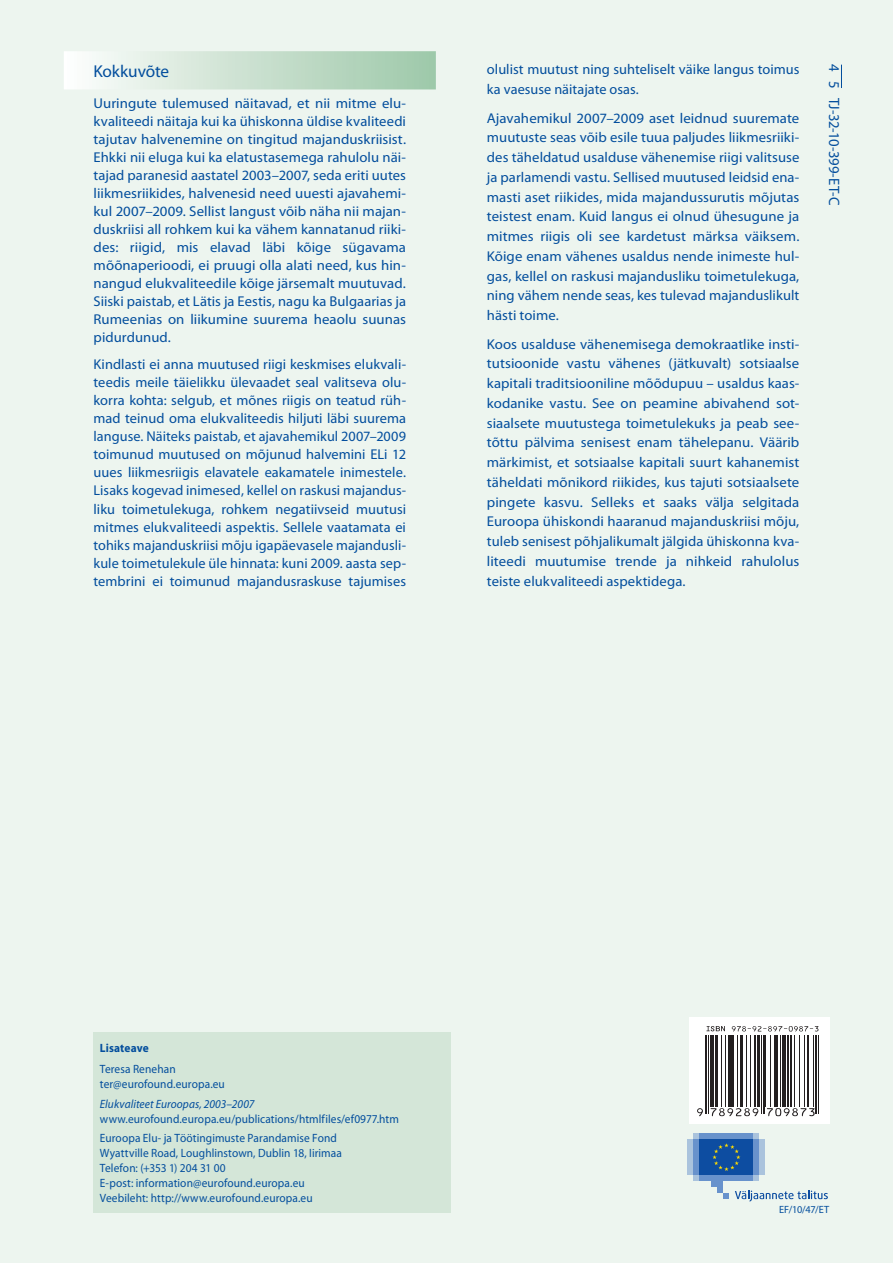
<style>
.page{position:relative;width:893px;height:1263px;background:#edf5ef}
.page>*{position:absolute;margin:0;border:0;box-sizing:border-box;transform-origin:0 0}
.t1{font:17.25px "Myriad Pro";letter-spacing:-.005em;color:#034e9d}
.t2{font:15px "Myriad Pro";letter-spacing:-.03em;color:#034e9d}
.t3{font:14.25px/19.8px "Myriad Pro";letter-spacing:.005em;color:#034e9d;text-align:justify;scale:1.04 1}
.t4{font:14.25px/18px "Myriad Pro";letter-spacing:.005em;color:#034e9d;text-align:justify}
.t5{font:12px/15px "Myriad Pro";letter-spacing:.01em;color:#034e9d;scale:.95 1}
.t6{font:italic 12px "Myriad Pro";letter-spacing:.005em;color:#034e9d;scale:.95 1}
.t7{font:700 12px "Myriad Pro";letter-spacing:.01em;color:#034e9d;scale:.95 1}
.t8{font:10.5px "Myriad Pro";letter-spacing:-.015em;color:#034e9d}
</style>
<div class="page">
<div style="left:64px;top:51px;width:372px;height:38px;background:linear-gradient(to right,#fcfdfb,#9dc7a8)"></div>
<div style="left:94px;top:1032px;width:357px;height:181px;background:#d4e6d8"></div>
<div style="left:689px;top:1017px;width:140px;height:107px;background:#fff"></div>
<hr style="left:705px;top:1036px;width:1px;height:78px;background:#231f20">
<hr style="left:708px;top:1036px;width:1px;height:78px;background:#231f20">
<hr style="left:710px;top:1036px;width:4px;height:71px;background:#231f20">
<hr style="left:715px;top:1036px;width:2px;height:71px;background:#231f20">
<hr style="left:721px;top:1036px;width:1px;height:71px;background:#231f20">
<hr style="left:725px;top:1036px;width:1px;height:71px;background:#231f20">
<hr style="left:728px;top:1036px;width:1px;height:71px;background:#231f20">
<hr style="left:731px;top:1036px;width:3px;height:71px;background:#231f20">
<hr style="left:737px;top:1036px;width:1px;height:71px;background:#231f20">
<hr style="left:740px;top:1036px;width:2px;height:71px;background:#231f20">
<hr style="left:746px;top:1036px;width:1px;height:71px;background:#231f20">
<hr style="left:750px;top:1036px;width:1px;height:71px;background:#231f20">
<hr style="left:755px;top:1036px;width:1px;height:71px;background:#231f20">
<hr style="left:757px;top:1036px;width:2px;height:71px;background:#231f20">
<hr style="left:761px;top:1036px;width:1px;height:78px;background:#231f20">
<hr style="left:763px;top:1036px;width:1px;height:78px;background:#231f20">
<hr style="left:765px;top:1036px;width:1px;height:71px;background:#231f20">
<hr style="left:770px;top:1036px;width:1px;height:71px;background:#231f20">
<hr style="left:774px;top:1036px;width:3px;height:71px;background:#231f20">
<hr style="left:780px;top:1036px;width:1px;height:71px;background:#231f20">
<hr style="left:782px;top:1036px;width:4px;height:71px;background:#231f20">
<hr style="left:787px;top:1036px;width:1px;height:71px;background:#231f20">
<hr style="left:791px;top:1036px;width:1px;height:71px;background:#231f20">
<hr style="left:794px;top:1036px;width:1px;height:71px;background:#231f20">
<hr style="left:799px;top:1036px;width:1px;height:71px;background:#231f20">
<hr style="left:804px;top:1036px;width:1px;height:71px;background:#231f20">
<hr style="left:807px;top:1036px;width:1px;height:71px;background:#231f20">
<hr style="left:813px;top:1036px;width:1px;height:71px;background:#231f20">
<hr style="left:816px;top:1036px;width:1px;height:78px;background:#231f20">
<hr style="left:818px;top:1036px;width:1px;height:78px;background:#231f20">
<svg style="left:706px;top:1026px;width:19px;height:5px"></svg>
<svg style="left:732px;top:1026px;width:86px;height:5px"></svg>
<svg style="left:697px;top:1108px;width:6px;height:8px"></svg>
<svg style="left:710px;top:1108px;width:48px;height:8px"></svg>
<svg style="left:767px;top:1108px;width:48px;height:8px"></svg>
<div style="left:693px;top:1175px;width:66px;height:6px;background:#aac3dd"></div>
<div style="left:693px;top:1133px;width:66px;height:6px;background:#aac3dd"></div>
<div style="left:699px;top:1133px;width:54px;height:6px;background:#6892cc"></div>
<div style="left:699px;top:1175px;width:54px;height:6px;background:#6892cc"></div>
<div style="left:753px;top:1139px;width:6px;height:36px;background:#6892cc"></div>
<div style="left:759px;top:1139px;width:6px;height:36px;background:#aac3dd"></div>
<div style="left:693px;top:1139px;width:6px;height:36px;background:#6892cc"></div>
<div style="left:687px;top:1139px;width:6px;height:36px;background:#aac3dd"></div>
<div style="left:711px;top:1175px;width:12px;height:12px;background:#6892cc"></div>
<div style="left:717px;top:1175px;width:6px;height:18px;background:#6892cc"></div>
<svg style="left:723px;top:1193px;width:6px;height:6px"></svg>
<div style="left:699px;top:1139px;width:54px;height:36px;background:#0d4da1"></div>
<svg style="left:712px;top:1143px;width:28px;height:28px"></svg>
<svg style="left:735px;top:1190px;width:93px;height:11px"></svg>
<svg style="left:841px;top:65px;width:1px;height:23px"></svg>
<p class="t1" style="left:94px;top:60px;width:77px">Kokkuvõte</p>
<p class="t3" style="left:94px;top:94px;width:302px;line-height:18px">Uuringute tulemused näitavad, et nii mitme elu&shy;kvaliteedi näitaja kui ka ühiskonna üldise kvaliteedi tajutav halvenemine on tingitud majanduskriisist.<br>Ehkki nii eluga kui ka elatustasemega rahulolu näi&shy;tajad paranesid aastatel 2003–2007, seda eriti uutes liikmesriikides, halvenesid need uuesti ajavahemi&shy;kul 2007–2009. Sellist langust võib näha nii majan&shy;duskriisi all rohkem kui ka vähem kannatanud riiki&shy;des: riigid, mis elavad läbi kõige sügavama mõõnaperioodi, ei pruugi olla alati need, kus hin&shy;nangud elukvaliteedile kõige järsemalt muutuvad.<br>Siiski paistab, et Lätis ja Eestis, nagu ka Bulgaarias ja Rumeenias on liikumine suurema heaolu suunas pidurdunud.</p>
<p class="t4" style="left:94px;top:355px;width:314px">Kindlasti ei anna muutused riigi keskmises elukvali&shy;teedis meile täielikku ülevaadet seal valitseva olu&shy;korra kohta: selgub, et mõnes riigis on teatud rüh&shy;mad teinud oma elukvaliteedis hiljuti läbi suurema languse. Näiteks paistab, et ajavahemikul 2007–2009 toimunud muutused on mõjunud halvemini ELi 12 uues liikmesriigis elavatele eakamatele inimestele.<br>Lisaks kogevad inimesed, kellel on raskusi majandus&shy;liku toimetulekuga, rohkem negatiivseid muutusi mitmes elukvaliteedi aspektis. Sellele vaatamata ei tohiks majanduskriisi mõju igapäevasele majandusli&shy;kule toimetulekule üle hinnata: kuni 2009. aasta sep&shy;tembrini ei toimunud majandusraskuse tajumises</p>
<p class="t4" style="left:487px;top:60px;width:314px;line-height:19.8px">olulist muutust ning suhteliselt väike langus toimus ka vaesuse näitajate osas.</p>
<p class="t3" style="left:487px;top:108px;width:302px">Ajavahemikul 2007–2009 aset leidnud suuremate muutuste seas võib esile tuua paljudes liikmesriiki&shy;des täheldatud usalduse vähenemise riigi valitsuse ja parlamendi vastu. Sellised muutused leidsid ena&shy;masti aset riikides, mida majandussurutis mõjutas teistest enam. Kuid langus ei olnud ühesugune ja mitmes riigis oli see kardetust märksa väiksem.<br>Kõige enam vähenes usaldus nende inimeste hul&shy;gas, kellel on raskusi majandusliku toimetulekuga, ning vähem nende seas, kes tulevad majanduslikult hästi toime.</p>
<p class="t3" style="left:487px;top:334px;width:302px">Koos usalduse vähenemisega demokraatlike insti&shy;tutsioonide vastu vähenes (jätkuvalt) sotsiaalse kapitali traditsiooniline mõõdupuu – usaldus kaas&shy;kodanike vastu. See on peamine abivahend sot&shy;siaalsete muutustega toimetulekuks ja peab see&shy;tõttu pälvima senisest enam tähelepanu. Väärib märkimist, et sotsiaalse kapitali suurt kahanemist täheldati mõnikord riikides, kus tajuti sotsiaalsete pingete kasvu. Selleks et saaks välja selgitada Euroopa ühiskondi haaranud majanduskriisi mõju, tuleb senisest põhjalikumalt jälgida ühiskonna kva&shy;liteedi muutumise trende ja nihkeid rahulolus teiste elukvaliteedi aspektidega.</p>
<p class="t2" style="left:843px;top:64px;width:143px;rotate:90deg">4 5 TJ-32-10-399-ET-C</p>
<p class="t7" style="left:100px;top:1040px;width:53px">Lisateave</p>
<p class="t5" style="left:100px;top:1061px;width:133px">Teresa Renehan ter@eurofound.europa.eu</p>
<p class="t6" style="left:100px;top:1096px;width:164px">Elukvaliteet Euroopas, 2003–2007</p>
<p class="t5" style="left:100px;top:1109px;width:316px;line-height:19.2px">www.eurofound.europa.eu/publications/htmlfiles/ef0977.htm<br>Euroopa Elu- ja Töötingimuste Parandamise Fond</p>
<p class="t5" style="left:100px;top:1145px;width:256px">Wyattville Road, Loughlinstown, Dublin 18, Iirimaa Telefon: (+353 1) 204 31 00<br>E-post: information@eurofound.europa.eu Veebileht: http://www.eurofound.europa.eu</p>
<p class="t8" style="left:779px;top:1203px;width:51px">EF/10/47/ET</p>
</div>
